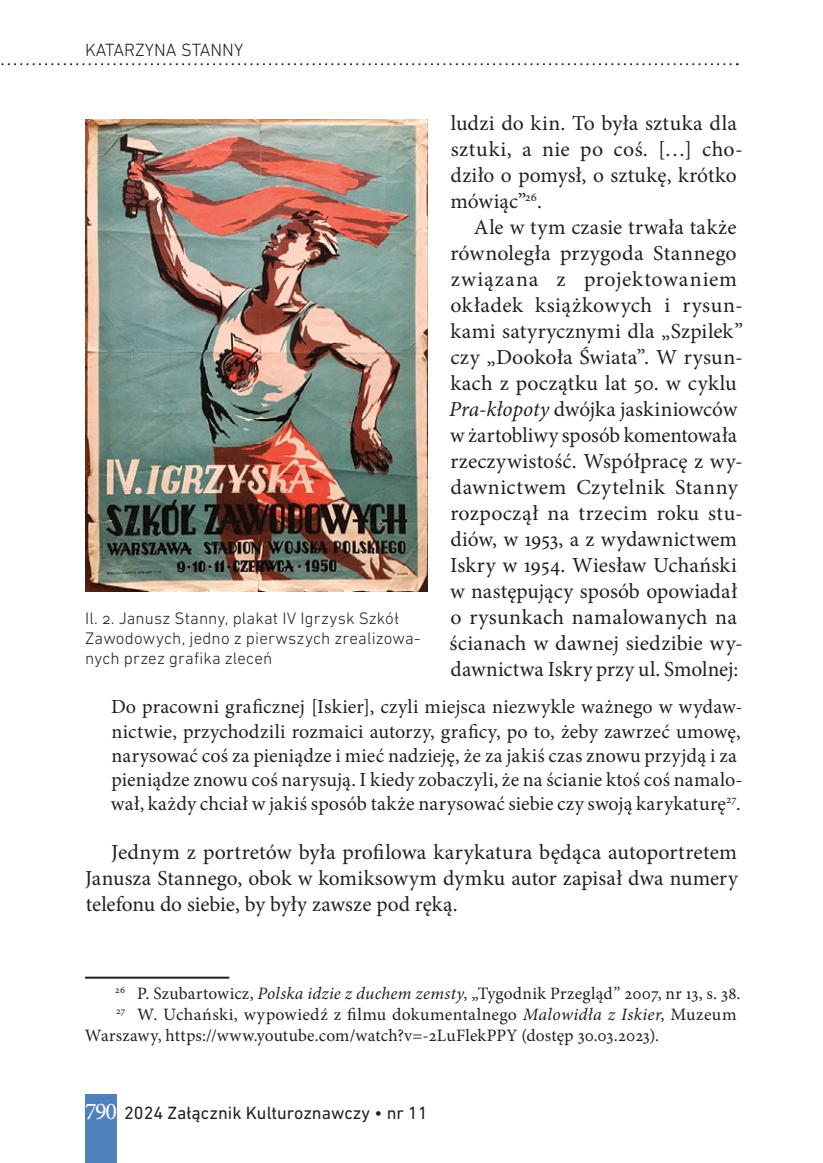
<style>
.page{position:relative;width:823px;height:1163px;background:#fff}
.page>*{position:absolute;margin:0;border:0;box-sizing:border-box;transform-origin:0 0}
.t1{font:21.4px/26px "Minion Pro";letter-spacing:.01em;color:#231f20}
.t2{font:20px/24px "Minion Pro";letter-spacing:.01em;color:#231f20}
.t3{font:18px "DIN Next LT Pro";color:#231f20}
.t4{font:300 18px "DIN Next LT Pro";color:#231f20}
.t5{font:17.4px "Minion Pro";letter-spacing:.01em;color:#231f20}
.t6{font:300 17px/20px "DIN Next LT Pro";letter-spacing:.005em;color:#231f20}
.s1{font-style:italic}
.s2{font-family:"Minion Pro";font-size:24px;color:#fff}
</style>
<div class="page">
<div style="left:85px;top:1093px;width:31px;height:69px;background:#4f81bd"></div>
<svg style="left:1px;top:63px;width:736px;height:2px"></svg>
<hr style="left:85px;top:976px;width:144px;height:2px;background:#231f20">
<img style="left:85px;top:119px;width:342px;height:472px">
<p class="t4" style="left:85px;top:39px;width:159px">Katarzyna Stanny</p>
<p class="t1" style="left:450px;top:110px;width:294px">ludzi do kin. To była sztuka dla sztuki, a nie po coś. […] cho&shy;dziło o pomysł, o sztukę, krótko mówiąc”<sup>26</sup>.</p>
<p class="t1" style="left:449px;top:214px;width:295px;text-indent:25px">Ale w tym czasie trwała także równoległa przygoda Stannego związana z projektowaniem okładek książkowych i rysun&shy;kami satyrycznymi dla „Szpilek” czy „Dookoła Świata”. W rysun&shy;kach z początku lat 50. w cyklu<br><span class="s1">Pra-kłopoty</span> dwójka jaskiniowców w żartobliwy sposób komentowała rzeczywistość. Współpracę z wy&shy;dawnictwem Czytelnik Stanny rozpoczął na trzecim roku stu&shy;diów, w 1953, a z wydawnictwem<br>Iskry w 1954. Wiesław Uchański w następujący sposób opowiadał o rysunkach namalowanych na ścianach w dawnej siedzibie wy&shy;dawnictwa Iskry przy ul. Smolnej:</p>
<p class="t2" style="left:111px;top:695px;width:632px">Do pracowni graficznej [Iskier], czyli miejsca niezwykle ważnego w wydaw&shy;nictwie, przychodzili rozmaici autorzy, graficy, po to, żeby zawrzeć umowę, narysować coś za pieniądze i mieć nadzieję, że za jakiś czas znowu przyjdą i za pieniądze znowu coś narysują. I kiedy zobaczyli, że na ścianie ktoś coś namalo&shy;wał, każdy chciał w jakiś sposób także narysować siebie czy swoją karykaturę<sup>27</sup>.</p>
<p class="t1" style="left:85px;top:838px;width:654px;text-align:justify;text-indent:26px">Jednym z portretów była profilowa karykatura będąca autoportretem Janusza Stannego, obok w komiksowym dymku autor zapisał dwa numery telefonu do siebie, by były zawsze pod ręką.</p>
<p class="t6" style="left:85px;top:608px;width:337px">I l. 2. Janusz Stanny, plakat IV Igrzysk Szkół<br>Zawodowych, jedno z pierwszych zrealizowa&shy;nych przez grafika zleceń</p>
<p class="t5" style="left:115px;top:981px;width:626px"><sup>26</sup> P. Szubartowicz, <span class="s1">Polska idzie z duchem zemsty</span>, „Tygodnik Przegląd” 2007, nr 13, s. 38.</p>
<p class="t5" style="left:116px;top:1002px;width:621px"><sup>27</sup> W. Uchański, wypowiedź z filmu dokumentalnego <span class="s1">Malowidła z Iskier</span>, Muzeum</p>
<p class="t5" style="left:85px;top:1023px;width:575px">Warszawy, https://www.youtube.com/watch?v=-2LuFlekPPY (dostęp 30.03.2023).</p>
<p class="t3" style="left:85px;top:1101px;width:344px"><span class="s2">790</span> 2024 Załącznik Kulturoznawczy • nr 11</p>
</div>
